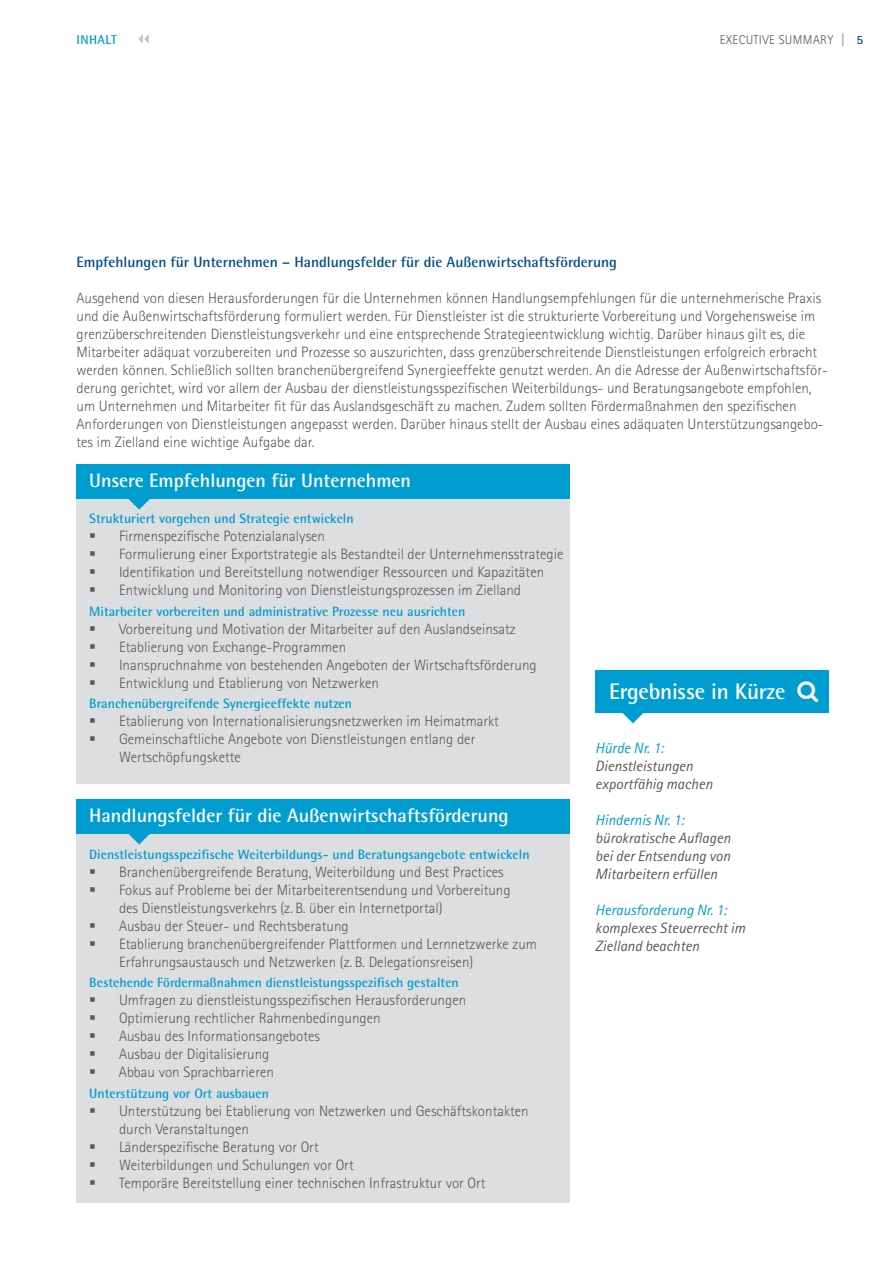
<style>
.page{position:relative;width:893px;height:1263px;background:#fff}
.page>*{position:absolute;margin:0;border:0;box-sizing:border-box;transform-origin:0 0}
.t1{font:700 22.5px "Agfa Rotis Semisans";letter-spacing:-.01em;color:#fff}
.t2{font:700 19.5px "Agfa Rotis Semisans";color:#fff}
.t3{font:300 15px/18px "Agfa Rotis Sans Serif";color:#58585a}
.t4{font:italic 15px/18px "Agfa Rotis Sans Serif";color:#58585a}
.t5{font:700 15px "Agfa Rotis Semisans";color:#004c89}
.t6{font:italic 15px "Agfa Rotis Sans Serif";color:#009dd1}
.t7{font:700 13.5px "Agfa Rotis Semisans";color:#009dd1}
.t8{font:300 12.75px "Agfa Rotis Sans Serif";letter-spacing:.03em;color:#58585a}
.t9{font:700 12.75px "Agfa Rotis Semisans";letter-spacing:.03em;color:#009dd1}
.s1{font-weight:700;color:#004c89}
</style>
<div class="page">
<div style="left:77px;top:799px;width:493px;height:404px;background:#dddedf"></div>
<div style="left:77px;top:799px;width:493px;height:34px;background:#009dd1"></div>
<svg style="left:128px;top:833px;width:22px;height:11px"></svg>
<div style="left:77px;top:465px;width:493px;height:319px;background:#dddedf"></div>
<div style="left:77px;top:465px;width:493px;height:34px;background:#009dd1"></div>
<svg style="left:128px;top:499px;width:22px;height:11px"></svg>
<svg style="left:622px;top:712px;width:22px;height:11px"></svg>
<div style="left:595px;top:670px;width:234px;height:42px;background:#009dd1"></div>
<svg style="left:138px;top:34px;width:11px;height:10px"></svg>
<p class="t9" style="left:77px;top:32px;width:42px">INHALT</p>
<p class="t8" style="left:720px;top:32px;width:145px">EXECUTIVE SUMMARY | <span class="s1">5</span></p>
<p class="t5" style="left:77px;top:253px;width:542px">Empfehlungen für Unternehmen – Handlungsfelder für die Außenwirtschaftsförderung</p>
<p class="t3" style="left:77px;top:289px;width:753px">Ausgehend von diesen Herausforderungen für die Unternehmen können Handlungsempfehlungen für die unternehmerische Praxis und die Außenwirtschaftsförderung formuliert werden. Für Dienstleister ist die strukturierte Vorbereitung und Vorgehensweise im grenzüberschreitenden Dienstleistungsverkehr und eine entsprechende Strategieentwicklung wichtig. Darüber hinaus gilt es, die Mitarbeiter adäquat vorzubereiten und Prozesse so auszurichten, dass grenzüberschreitende Dienstleistungen erfolgreich erbracht werden können. Schließlich sollten branchenübergreifend Synergieeffekte genutzt werden. An die Adresse der Außenwirtschaftsför&shy;derung gerichtet, wird vor allem der Ausbau der dienstleistungsspezifischen Weiterbildungs- und Beratungsangebote empfohlen, um Unternehmen und Mitarbeiter fit für das Auslandsgeschäft zu machen. Zudem sollten Fördermaßnahmen den spezifischen Anforderungen von Dienstleistungen angepasst werden. Darüber hinaus stellt der Ausbau eines adäquaten Unterstützungsangebo&shy;tes im Zielland eine wichtige Aufgabe dar.</p>
<h2 class="t2" style="left:89px;top:468px;width:323px">Unsere Empfehlungen für Unternehmen</h2>
<p class="t7" style="left:89px;top:510px;width:266px">Strukturiert vorgehen und Strategie entwickeln</p>
<p class="t3" style="left:89px;top:527px;width:237px">▪ Firmenspezifische Potenzialanalysen</p>
<p class="t3" style="left:89px;top:545px;width:476px">▪ Formulierung einer Exportstrategie als Bestandteil der Unternehmensstrategie</p>
<p class="t3" style="left:89px;top:563px;width:456px">▪ Identifikation und Bereitstellung notwendiger Ressourcen und Kapazitäten</p>
<p class="t3" style="left:89px;top:581px;width:433px">▪ Entwicklung und Monitoring von Dienstleistungsprozessen im Zielland</p>
<p class="t7" style="left:89px;top:603px;width:378px">Mitarbeiter vorbereiten und administrative Prozesse neu ausrichten</p>
<p class="t3" style="left:89px;top:620px;width:428px">▪ Vorbereitung und Motivation der Mitarbeiter auf den Auslandseinsatz</p>
<p class="t3" style="left:89px;top:638px;width:258px">▪ Etablierung von Exchange-Programmen</p>
<p class="t3" style="left:89px;top:656px;width:449px">▪ Inanspruchnahme von bestehenden Angeboten der Wirtschaftsförderung</p>
<p class="t3" style="left:89px;top:674px;width:291px">▪ Entwicklung und Etablierung von Netzwerken</p>
<p class="t7" style="left:89px;top:695px;width:264px">Branchenübergreifende Synergieeffekte nutzen</p>
<p class="t3" style="left:89px;top:712px;width:411px">▪ Etablierung von Internationalisierungsnetzwerken im Heimatmarkt</p>
<p class="t3" style="left:119px;top:730px;width:358px;text-indent:-30px">▪ Gemeinschaftliche Angebote von Dienstleistungen entlang der<br>Wertschöpfungskette</p>
<h1 class="t1" style="left:609px;top:677px;width:178px">Ergebnisse in Kürze</h1>
<p class="t6" style="left:595px;top:739px;width:70px">Hürde Nr. 1:</p>
<p class="t4" style="left:595px;top:757px;width:119px">Dienstleistungen exportfähig machen</p>
<p class="t6" style="left:595px;top:811px;width:90px">Hindernis Nr. 1:</p>
<p class="t4" style="left:595px;top:829px;width:137px;text-align:justify">bürokratische Auflagen bei der Entsendung von Mitarbeitern erfüllen</p>
<p class="t6" style="left:595px;top:901px;width:133px">Herausforderung Nr. 1:</p>
<p class="t4" style="left:595px;top:919px;width:151px">komplexes Steuerrecht im<br>Zielland beachten</p>
<h2 class="t2" style="left:89px;top:804px;width:421px">Handlungsfelder für die Außenwirtschaftsförderung</h2>
<p class="t7" style="left:89px;top:846px;width:442px">Dienstleistungsspezifische Weiterbildungs- und Beratungsangebote entwickeln</p>
<p class="t3" style="left:89px;top:863px;width:416px">▪ Branchenübergreifende Beratung, Weiterbildung und Best Practices</p>
<p class="t3" style="left:119px;top:881px;width:393px;text-indent:-30px">▪ Fokus auf Probleme bei der Mitarbeiterentsendung und Vorbereitung des Dienstleistungsverkehrs (z. B. über ein Internetportal)</p>
<p class="t3" style="left:89px;top:917px;width:261px">▪ Ausbau der Steuer- und Rechtsberatung</p>
<p class="t3" style="left:119px;top:935px;width:420px;text-indent:-30px">▪ Etablierung branchenübergreifender Plattformen und Lernnetzwerke zum<br>Erfahrungsaustausch und Netzwerken (z. B. Delegationsreisen)</p>
<p class="t7" style="left:89px;top:974px;width:371px">Bestehende Fördermaßnahmen dienstleistungsspezifisch gestalten</p>
<p class="t3" style="left:89px;top:991px;width:378px">▪ Umfragen zu dienstleistungsspezifischen Herausforderungen</p>
<p class="t3" style="left:89px;top:1009px;width:293px">▪ Optimierung rechtlicher Rahmenbedingungen</p>
<p class="t3" style="left:89px;top:1027px;width:232px">▪ Ausbau des Informationsangebotes</p>
<p class="t3" style="left:89px;top:1045px;width:182px">▪ Ausbau der Digitalisierung</p>
<p class="t3" style="left:89px;top:1063px;width:186px">▪ Abbau von Sprachbarrieren</p>
<p class="t7" style="left:89px;top:1085px;width:181px">Unterstützung vor Ort ausbauen</p>
<p class="t3" style="left:119px;top:1102px;width:411px;text-indent:-30px">▪ Unterstützung bei Etablierung von Netzwerken und Geschäftskontakten durch Veranstaltungen</p>
<p class="t3" style="left:89px;top:1138px;width:231px">▪ Länderspezifische Beratung vor Ort</p>
<p class="t3" style="left:89px;top:1156px;width:266px">▪ Weiterbildungen und Schulungen vor Ort</p>
<p class="t3" style="left:89px;top:1174px;width:398px">▪ Temporäre Bereitstellung einer technischen Infrastruktur vor Ort</p>
</div>
